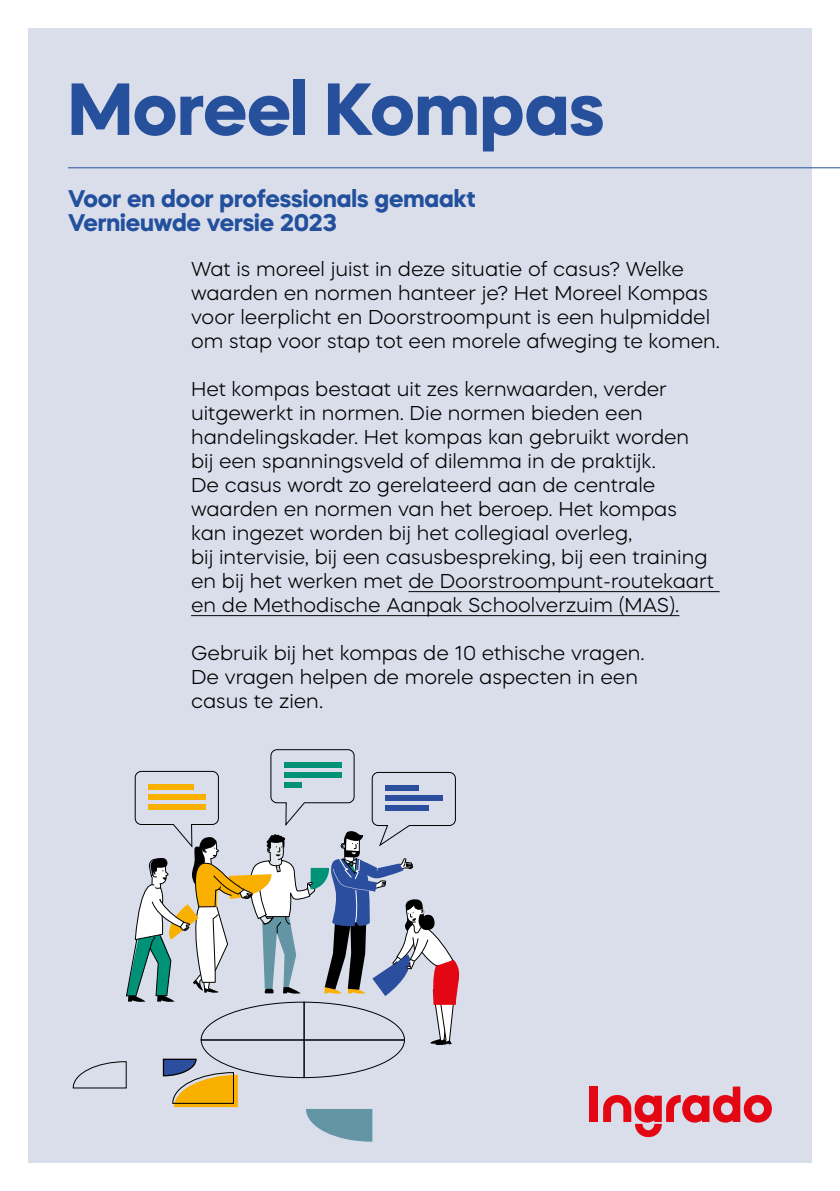
<style>
.page{position:relative;width:840px;height:1191px;background:#fff}
.page>*{position:absolute;margin:0;border:0;box-sizing:border-box;transform-origin:0 0}
.t1{font:700 73.6px "Mazzard H";color:#26509c}
.t2{font:700 24px/24px "Mazzard H";color:#22509d}
.t3{font:300 20px/24px "Mazzard H";color:#000}
.s1{color:#020203}
</style>
<div class="page">
<div style="left:28px;top:28px;width:783px;height:1134px;background:#dadeeb"></div>
<hr style="left:408px;top:591px;width:311px;height:1px;background:#020203">
<hr style="left:191px;top:615px;width:488px;height:1px;background:#020203">
<svg style="left:72px;top:749px;width:388px;height:392px"></svg>
<div style="left:589px;top:1086px;width:8px;height:36px;background:#e30613"></div>
<svg style="left:603px;top:1086px;width:168px;height:51px"></svg>
<hr style="left:68px;top:167px;width:771px;height:1px;background:#26509c">
<p class="t1" style="left:68px;top:60px;width:537px">Moreel Kompas</p>
<p class="t2" style="left:68px;top:186px;width:409px">Voor en door professionals gemaakt<br>Vernieuwde versie 2023</p>
<p class="t3" style="left:191px;top:256px;width:530px">Wat is moreel juist in deze situatie of casus? Welke waarden en normen hanteer je? Het Moreel Kompas voor leerplicht en Doorstroompunt is een hulpmiddel om stap voor stap tot een morele afweging te komen.</p>
<p class="t3" style="left:191px;top:376px;width:524px">Het kompas bestaat uit zes kernwaarden, verder uitgewerkt in normen. Die normen bieden een handelingskader. Het kompas kan gebruikt worden bij een spanningsveld of dilemma in de praktijk.<br>De casus wordt zo gerelateerd aan de centrale waarden en normen van het beroep. Het kompas kan ingezet worden bij het collegiaal overleg,<br>bij intervisie, bij een casusbespreking, bij een training en bij het werken met <span class="s1">de Doorstroompunt-routekaart en de Methodische Aanpak Schoolverzuim (MAS).</span></p>
<p class="t3" style="left:191px;top:640px;width:455px">Gebruik bij het kompas de 10 ethische vragen.<br>De vragen helpen de morele aspecten in een casus te zien.</p>
</div>
